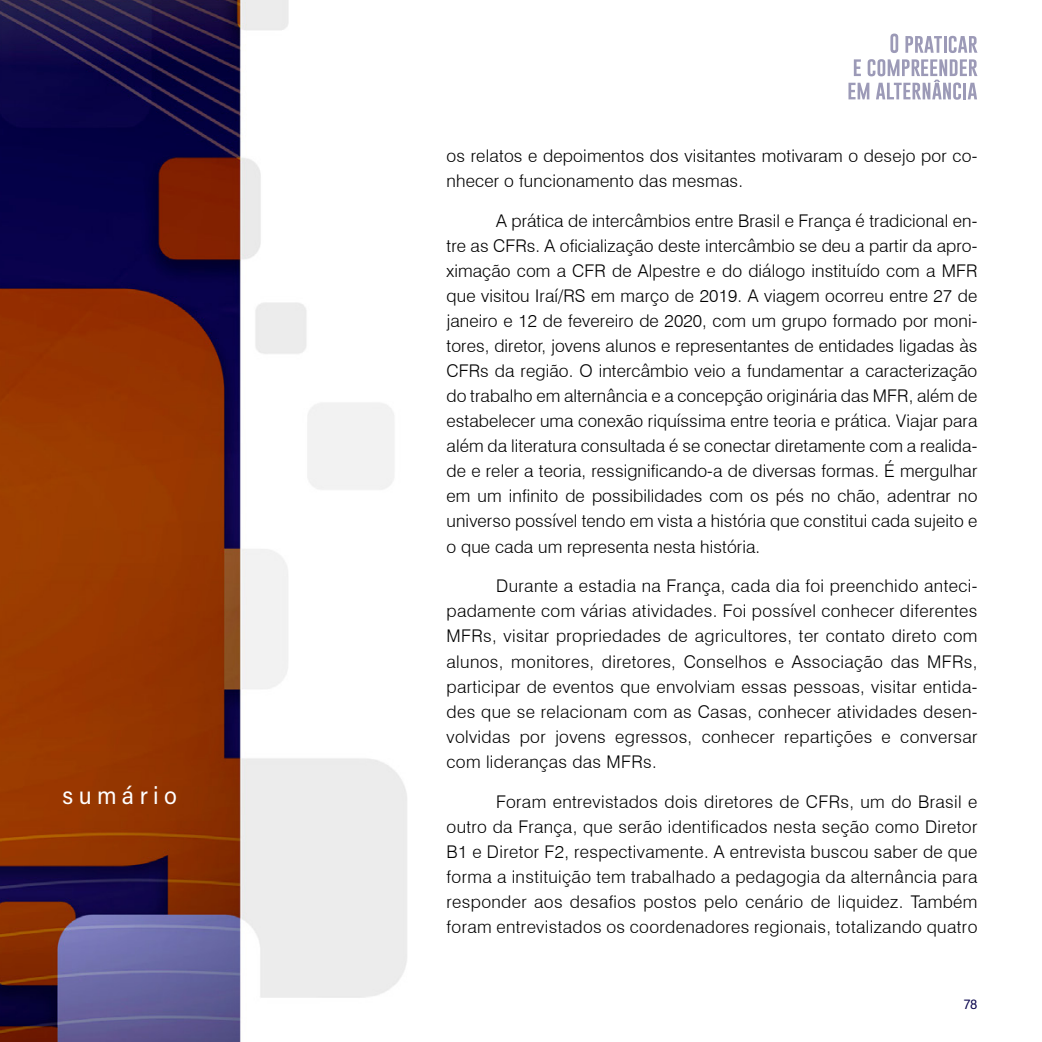
<style>
.page{position:relative;width:1042px;height:1042px;background:#fff}
.page>*{position:absolute;margin:0;border:0;box-sizing:border-box;transform-origin:0 0}
.t1{font:24.5px "Acumin Variable Concept";letter-spacing:.22em;color:#fff}
.t2{font:300 17.5px/25px "Swiss 721 BT";letter-spacing:.01em;color:#000;text-align:justify}
.t3{font:14px "Acumin Variable Concept";color:#07024b}
</style>
<div class="page">
<img style="left:0;top:0;width:407px;height:1042px">
<svg style="left:890px;top:34px;width:8px;height:19px"></svg>
<svg style="left:905px;top:36px;width:37px;height:17px"></svg>
<hr style="left:943px;top:36px;width:3px;height:17px;background:#07024b">
<svg style="left:949px;top:36px;width:28px;height:17px"></svg>
<svg style="left:848px;top:59px;width:129px;height:41px"></svg>
<h1 class="t1" style="left:63px;top:778px;width:116px">sumário</h1>
<p class="t2" style="left:446px;top:143px;width:532px">os relatos e depoimentos dos visitantes motivaram o desejo por co&shy;nhecer o funcionamento das mesmas.</p>
<p class="t2" style="left:446px;top:208px;width:532px;text-indent:50px">A prática de intercâmbios entre Brasil e França é tradicional en&shy;tre as CFRs. A oficialização deste intercâmbio se deu a partir da apro&shy;ximação com a CFR de Alpestre e do diálogo instituído com a MFR que visitou Iraí/RS em março de 2019. A viagem ocorreu entre 27 de janeiro e 12 de fevereiro de 2020, com um grupo formado por moni&shy;tores, diretor, jovens alunos e representantes de entidades ligadas às CFRs da região. O intercâmbio veio a fundamentar a caracterização do trabalho em alternância e a concepção originária das MFR, além de estabelecer uma conexão riquíssima entre teoria e prática. Viajar para além da literatura consultada é se conectar diretamente com a realida&shy;de e reler a teoria, ressignificando-a de diversas formas. É mergulhar em um infinito de possibilidades com os pés no chão, adentrar no universo possível tendo em vista a história que constitui cada sujeito e o que cada um representa nesta história.</p>
<p class="t2" style="left:446px;top:573px;width:532px;text-indent:50px">Durante a estadia na França, cada dia foi preenchido anteci&shy;padamente com várias atividades. Foi possível conhecer diferentes MFRs, visitar propriedades de agricultores, ter contato direto com alunos, monitores, diretores, Conselhos e Associação das MFRs, participar de eventos que envolviam essas pessoas, visitar entida&shy;des que se relacionam com as Casas, conhecer atividades desen&shy;volvidas por jovens egressos, conhecer repartições e conversar com lideranças das MFRs.</p>
<p class="t2" style="left:446px;top:788px;width:532px;text-indent:50px">Foram entrevistados dois diretores de CFRs, um do Brasil e outro da França, que serão identificados nesta seção como Diretor B1 e Diretor F2, respectivamente. A entrevista buscou saber de que forma a instituição tem trabalhado a pedagogia da alternância para responder aos desafios postos pelo cenário de liquidez. Também foram entrevistados os coordenadores regionais, totalizando quatro</p>
<p class="t3" style="left:964px;top:994px;width:15px">78</p>
</div>
